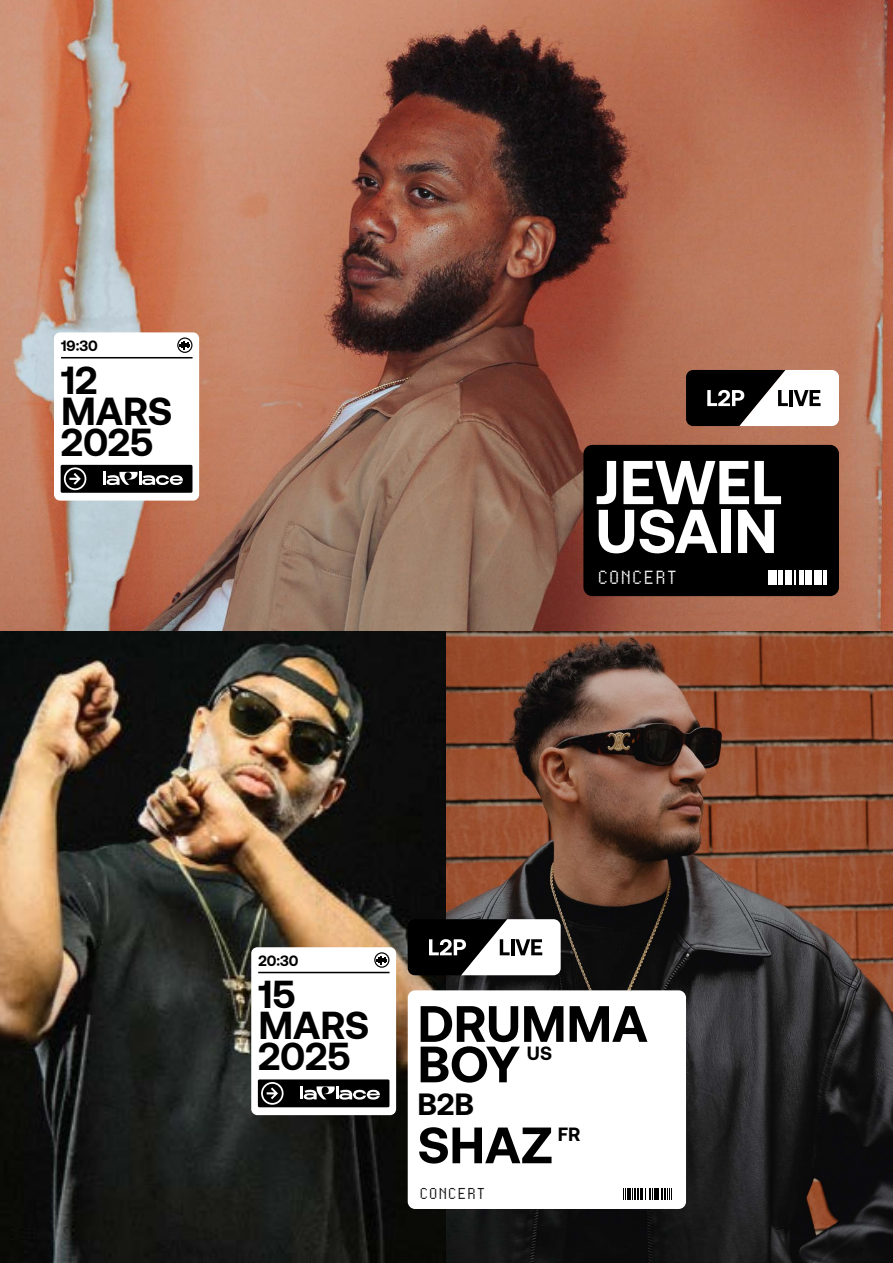
<style>
.page{position:relative;width:893px;height:1263px;background:#fff}
.page>*{position:absolute;margin:0;border:0;box-sizing:border-box;transform-origin:0 0}
.t1{font:700 61.65px/48.9px "Aeonik";color:#fff}
.t2{font:700 51px/40.5px "Aeonik";color:#000}
.t3{font:700 39.15px/30.9px "Aeonik";color:#000}
.t4{font:700 39px/30.9px "Aeonik";color:#000}
.t5{font:700 30.75px "Aeonik";color:#000}
.t6{font:19.2px "Cygnito Mono Pro Light Dotted R";color:#fff}
.t7{font:700 19.2px "Aeonik";color:#000}
.t8{font:15.9px "Cygnito Mono Pro Light Dotted R";color:#000}
.t9{font:700 15px "Aeonik";color:#000}
</style>
<div class="page">
<img style="left:0;top:0;width:893px;height:1263px">
<svg style="left:408px;top:919px;width:153px;height:56px"></svg>
<div style="left:251px;top:947px;width:145px;height:168px;background:#fff;border-radius:6px"></div>
<hr style="left:258px;top:972px;width:132px;height:1px;background:#000">
<div style="left:258px;top:1079px;width:131px;height:28px;background:#000;border-radius:2px"></div>
<svg style="left:261px;top:1082px;width:23px;height:23px"></svg>
<svg style="left:300px;top:1086px;width:80px;height:13px"></svg>
<svg style="left:374px;top:952px;width:15px;height:16px"></svg>
<div style="left:408px;top:990px;width:278px;height:219px;background:#fff;border-radius:7px"></div>
<svg style="left:623px;top:1188px;width:3px;height:11px"></svg>
<hr style="left:627px;top:1187px;width:4px;height:12px;background:#000">
<svg style="left:632px;top:1188px;width:40px;height:11px"></svg>
<svg style="left:686px;top:370px;width:153px;height:56px"></svg>
<div style="left:583px;top:445px;width:256px;height:151px;background:#000;border-radius:9px"></div>
<svg style="left:768px;top:570px;width:3px;height:15px"></svg>
<svg style="left:794px;top:570px;width:10px;height:15px"></svg>
<svg style="left:810px;top:570px;width:16px;height:15px"></svg>
<hr style="left:817px;top:570px;width:3px;height:15px;background:#fff">
<svg style="left:778px;top:570px;width:9px;height:15px"></svg>
<hr style="left:789px;top:570px;width:3px;height:15px;background:#fff">
<div style="left:772px;top:570px;width:5px;height:15px;background:#fff"></div>
<hr style="left:805px;top:570px;width:4px;height:15px;background:#fff">
<div style="left:54px;top:332px;width:145px;height:169px;background:#fff;border-radius:6px"></div>
<hr style="left:61px;top:357px;width:132px;height:1px;background:#000">
<div style="left:61px;top:465px;width:131px;height:28px;background:#000;border-radius:2px"></div>
<svg style="left:64px;top:467px;width:22px;height:23px"></svg>
<svg style="left:103px;top:472px;width:80px;height:13px"></svg>
<svg style="left:177px;top:337px;width:15px;height:16px"></svg>
<p class="t9" style="left:61px;top:337px;width:38px">19:30</p>
<p class="t3" style="left:61px;top:364px;width:113px">12<br>MARS<br>2025</p>
<p class="t1" style="left:595px;top:458px;width:188px">JEWEL<br>USAIN</p>
<p class="t6" style="left:597px;top:564px;width:82px">CONCERT</p>
<p class="t9" style="left:258px;top:952px;width:42px">20:30</p>
<p class="t4" style="left:258px;top:979px;width:112px">15<br>MARS<br>2025</p>
<p class="t2" style="left:418px;top:1003px;width:232px">DRUMMA<br>BOY</p>
<p class="t7" style="left:527px;top:1043px;width:27px">US</p>
<p class="t5" style="left:418px;top:1087px;width:58px">B2B</p>
<p class="t2" style="left:418px;top:1125px;width:137px">SHAZ</p>
<p class="t7" style="left:558px;top:1123px;width:24px">FR</p>
<p class="t8" style="left:419px;top:1182px;width:68px">CONCERT</p>
</div>
